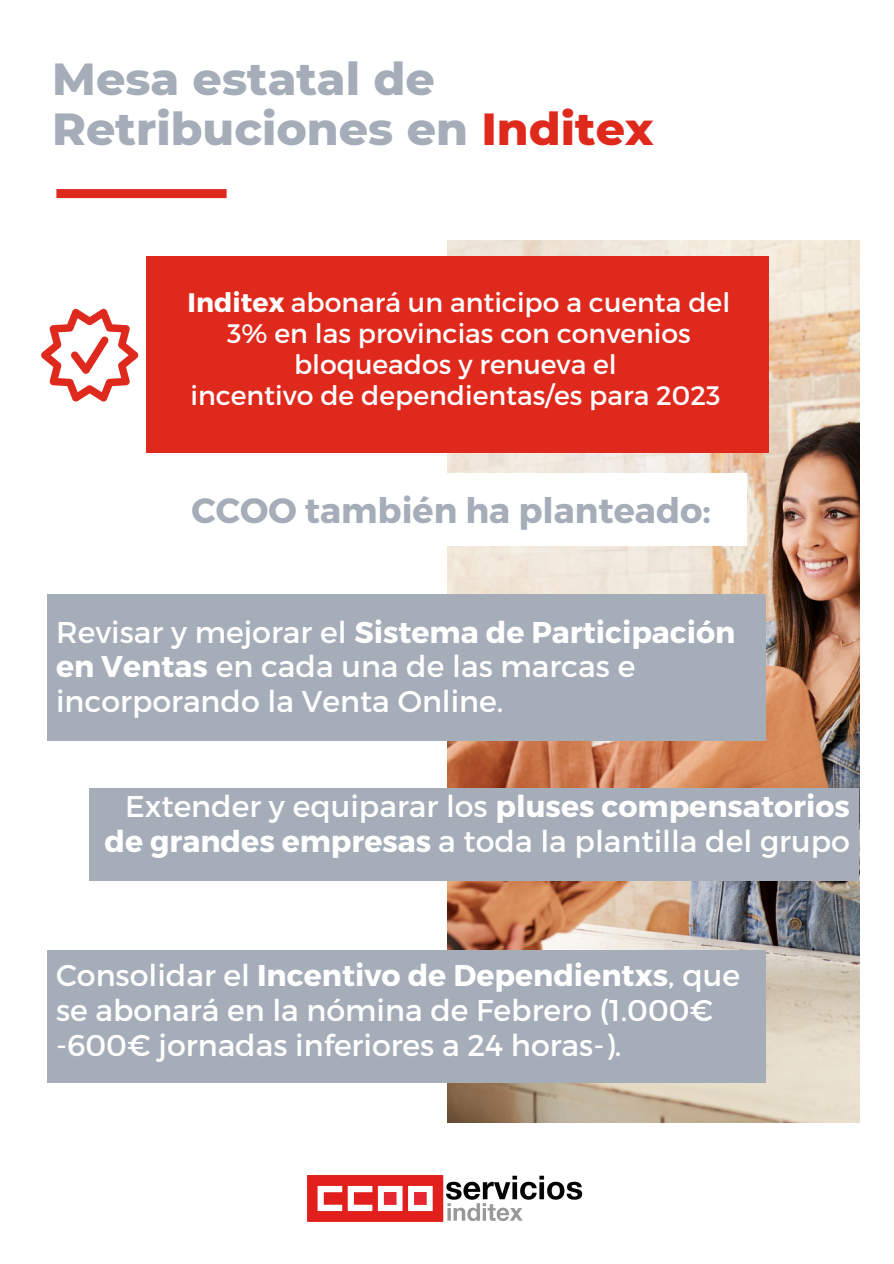
<style>
.page{position:relative;width:894px;height:1264px;background:#fff}
.page>*{position:absolute;margin:0;border:0;box-sizing:border-box;transform-origin:0 0}
.t1{font:800 45.75px/49.9px "Montserrat";color:#a5adb9}
.t2{font:700 35.1px "Montserrat";color:#a5adb9}
.t3{font:30px/35px "Montserrat";color:#fff}
.t4{font:26.7px/31px "Montserrat";color:#fff;text-align:center}
.s1{color:#e0291d}
.s2{font-weight:700}
</style>
<div class="page">
<img style="left:447px;top:241px;width:412px;height:881px">
<div style="left:56px;top:189px;width:170px;height:9px;background:#e0291d"></div>
<img style="left:308px;top:1175px;width:275px;height:46px">
<div style="left:147px;top:257px;width:621px;height:196px;background:#e0291d"></div>
<svg style="left:41px;top:308px;width:98px;height:94px"></svg>
<div style="left:147px;top:474px;width:600px;height:72px;background:#fff"></div>
<div style="left:89px;top:788px;width:769px;height:92px;background:#a5adb9"></div>
<div style="left:46px;top:950px;width:719px;height:132px;background:#a5adb9"></div>
<div style="left:46px;top:594px;width:719px;height:146px;background:#a5adb9"></div>
<h1 class="t1" style="left:52px;top:54px;width:602px">Mesa estatal de<br>Retribuciones en <span class="s1">Inditex</span></h1>
<p class="t4" style="left:187px;top:285px;width:544px"><span class="s2">Inditex</span> abonará un anticipo a cuenta del 3% en las provincias con convenios bloqueados y renueva el<br>incentivo de dependientas/es para 2023</p>
<p class="t2" style="left:191px;top:488px;width:520px">CCOO también ha planteado:</p>
<p class="t3" style="left:56px;top:613px;width:680px">Revisar y mejorar el <span class="s2">Sistema de Participación en Ventas</span> en cada una de las marcas e incorporando la Venta Online.</p>
<p class="t3" style="left:104px;top:787px;width:746px;text-align:right">Extender y equiparar los <span class="s2">pluses compensatorios de grandes empresas</span> a toda la plantilla del grupo</p>
<p class="t3" style="left:56px;top:956px;width:685px">Consolidar el <span class="s2">Incentivo de Dependientxs</span>, que se abonará en la nómina de Febrero (1.000€ -600€ jornadas inferiores a 24 horas-).</p>
</div>
